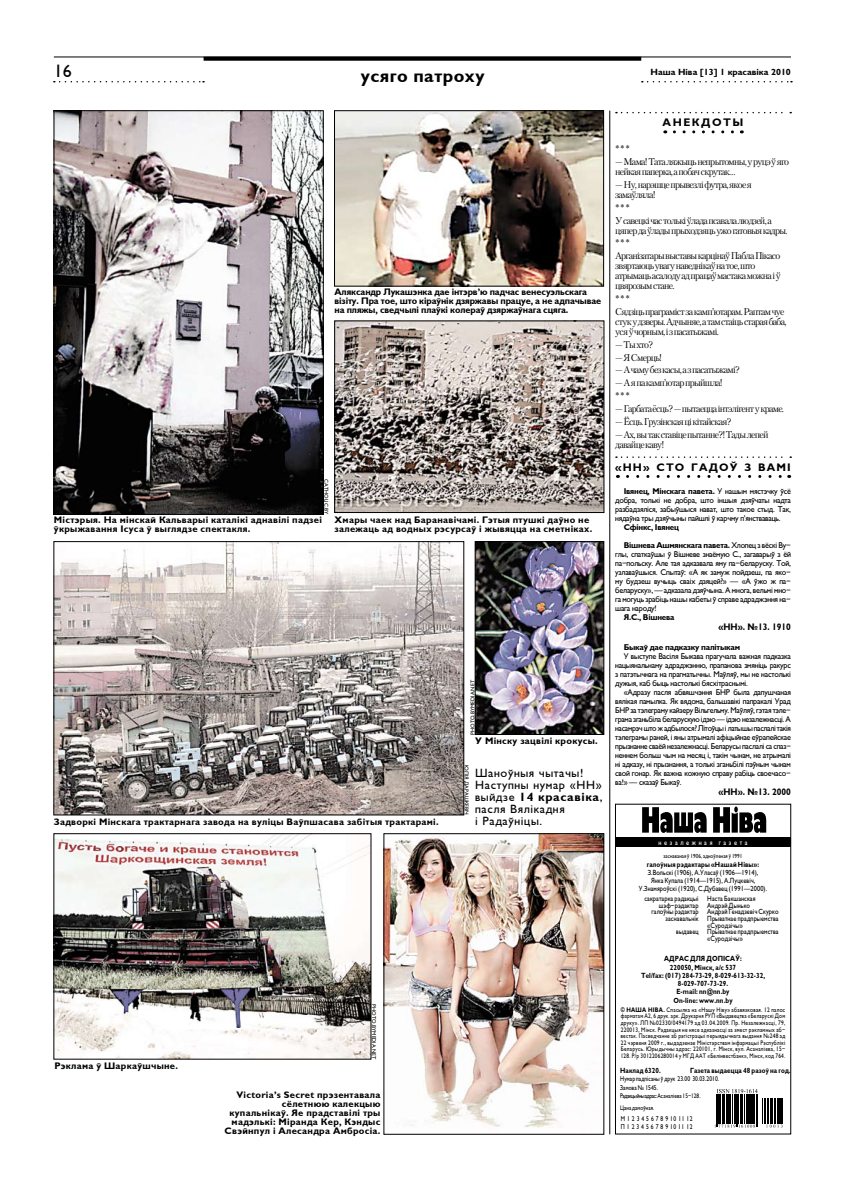
<style>
.page{position:relative;width:842px;height:1191px;background:#fff}
.page>*{position:absolute;margin:0;border:0;box-sizing:border-box;transform-origin:0 0}
.t1{font:700 18px "M Gals";letter-spacing:.03em;color:#000}
.t2{font:18px "M Gals";color:#000}
.t3{font:12px/12px "M Gals";letter-spacing:.05em;color:#000}
.t4{font:700 11px "M Gals";letter-spacing:.105em;color:#000}
.t5{font:700 11px "M Gals";letter-spacing:.14em;color:#000}
.t6{font:9.7px/10px "Petersburg C";letter-spacing:-.075em;color:#000}
.t7{font:700 9.5px/9px "M Gals";letter-spacing:.03em;color:#000}
.t8{font:700 9.5px/9px "M Gals";letter-spacing:-.01em;color:#000}
.t9{font:700 9.5px "M Gals";letter-spacing:.03em;color:#000;scale:.9 1}
.t10{font:700 9px "M Gals";color:#000}
.t11{font:8.4px/9px "M Gals";letter-spacing:-.025em;color:#000;text-align:justify}
.t12{font:700 8.4px/18px "M Gals";letter-spacing:-.025em;color:#000}
.t13{font:7.5px/8px "M Gals";letter-spacing:.015em;color:#000;text-align:center;scale:.85 1}
.t14{font:700 7.5px/8.3px "M Gals";letter-spacing:.015em;color:#000;text-align:center;scale:.85 1}
.t15{font:7.5px "M Gals";letter-spacing:.415em;color:#fff;scale:.85 1}
.t16{font:7px/9.1px "M Gals";letter-spacing:.015em;color:#000;scale:.8 1}
.t17{font:7px/8.4px "M Gals";letter-spacing:.095em;color:#000;scale:.8 1}
.t18{font:6.6px/6.7px "M Gals";letter-spacing:.045em;color:#000;text-align:justify;scale:.81 1}
.t19{font:6.6px/12.3px "M Gals";letter-spacing:.015em;color:#000;scale:.8 1}
.t20{font:6px "M Gals";letter-spacing:.015em;color:#000;scale:.85 1}
.t21{font:5.5px "M Gals";color:#000}
.s1{font-weight:700}
.s2{font-weight:400}
.s3{font-size:6.7px}
</style>
<div class="page">
<svg style="left:54px;top:81px;width:150px;height:1px"></svg>
<svg style="left:642px;top:81px;width:150px;height:1px"></svg>
<hr style="left:54px;top:57px;width:737px;height:1px;background:#000">
<svg style="left:204px;top:58px;width:437px;height:3px"></svg>
<svg style="left:616px;top:456px;width:175px;height:2px"></svg>
<svg style="left:627px;top:475px;width:163px;height:3px"></svg>
<div style="left:615px;top:804px;width:176px;height:330px;border:1px solid #000"></div>
<div style="left:615px;top:836px;width:176px;height:10px;background:#000"></div>
<svg style="left:642px;top:807px;width:65px;height:26px"></svg>
<svg style="left:713px;top:806px;width:53px;height:27px"></svg>
<svg style="left:715px;top:1089px;width:68px;height:38px"></svg>
<svg style="left:616px;top:112px;width:175px;height:1px"></svg>
<svg style="left:674px;top:130px;width:68px;height:3px"></svg>
<hr style="left:609px;top:111px;width:1px;height:1023px;background:#000">
<img style="left:56px;top:113px;width:265px;height:399px">
<div style="left:54px;top:111px;width:269px;height:403px;border:1px solid #000"></div>
<img style="left:336px;top:323px;width:266px;height:187px">
<div style="left:334px;top:321px;width:270px;height:191px;border:1px solid #000"></div>
<img style="left:336px;top:113px;width:266px;height:171px">
<div style="left:334px;top:111px;width:270px;height:175px;border:1px solid #000"></div>
<img style="left:477px;top:543px;width:125px;height:189px">
<div style="left:475px;top:541px;width:129px;height:193px;border:1px solid #000"></div>
<img style="left:56px;top:543px;width:406px;height:270px">
<div style="left:54px;top:541px;width:410px;height:274px;border:1px solid #000"></div>
<img style="left:56px;top:835px;width:313px;height:222px">
<div style="left:54px;top:833px;width:317px;height:226px;border:1px solid #000"></div>
<img style="left:386px;top:835px;width:216px;height:293px">
<div style="left:384px;top:833px;width:220px;height:301px;border:1px solid #000"></div>
<h1 class="t2" style="left:54px;top:62px;width:19px">16</h1>
<p class="t10" style="left:650px;top:67px;width:142px">Наша Ніва [13] 1 красавіка 2010</p>
<h1 class="t1" style="left:361px;top:66px;width:125px">усяго патроху</h1>
<p class="t8" style="left:334px;top:288px;width:268px">Аляксандр Лукашэнка дае інтэрв’ю падчас венесуэльскага візіту. Пра тое, што кіраўнік дзяржавы працуе, а не адпачывае на пляжы, сведчылі плаўкі колераў дзяржаўнага сцяга.</p>
<p class="t21" style="left:329px;top:479px;width:37px;rotate:90deg">catholic.by</p>
<p class="t7" style="left:54px;top:516px;width:269px">Містэрыя. На мінскай Кальварыі каталікі аднавілі падзеі ўкрыжавання І суса ў выглядзе спектакля.</p>
<p class="t7" style="left:335px;top:515px;width:259px">Хмары чаек над Баранавічамі. Гэтыя птушкі даўно не залежаць ад водных рэсурсаў і жывяцца на сметніках.</p>
<p class="t7" style="left:54px;top:817px;width:386px">Задворкі Мінскага трактарнага завода на вуліцы Ваўпшасава забітыя трактарамі.</p>
<p class="t21" style="left:470px;top:734px;width:56px;rotate:-90deg">photo.bymedia.net</p>
<p class="t7" style="left:475px;top:736px;width:124px">У Мінску зацвілі крокусы.</p>
<h2 class="t3" style="left:475px;top:767px;width:129px">Шаноўныя чытачы!<br>Наступны нумар «НН» выйдзе <span class="s1">14 красавіка</span>, пасля Вялікадня<br>і Радаўніцы.</h2>
<p class="t21" style="left:469px;top:765px;width:51px;rotate:90deg">юл ія Дарашкевіч</p>
<p class="t7" style="left:54px;top:1061px;width:125px">Рэклама ў Шаркаўшчыне.</p>
<p class="t21" style="left:377px;top:1004px;width:56px;rotate:90deg">photo.bymedia.net</p>
<p class="t7" style="left:225px;top:1090px;width:157px;text-align:right">Victoria’s Secret прэзентавала сёлетнюю калекцыю купальнікаў. Яе прадставілі тры мадэлькі: Міранда Кер, Кэндыс<br>Свэйнпул і Алесандра Амбросіа.</p>
<h3 class="t5" style="left:662px;top:116px;width:31px">Анекд</h3>
<h3 class="t5" style="left:712px;top:116px;width:33px">оты</h3>
<p class="t6" style="left:615px;top:144px;width:16px">* * *</p>
<p class="t6" style="left:615px;top:156px;width:175px">— Мама! Тата ляжыць непрытомны, у руцэ ў яго нейкая паперка, а побач скрутак…</p>
<p class="t6" style="left:615px;top:179px;width:138px">— Ну, нарэшце прывезлі футра, якое я замаўляла!</p>
<p class="t6" style="left:615px;top:201px;width:158px;line-height:12.8px">* * *<br>У савецкі час толькі ўлада псавала людзей, а</p>
<p class="t6" style="left:615px;top:224px;width:174px;line-height:12.8px">цяпер да ўлады прыходзяць ужо гатовыя кадры. * * *<br>Арганізатары выставы карцінаў Пабла Пікасо</p>
<p class="t6" style="left:615px;top:261px;width:167px">звяртаюць увагу наведнікаў на тое, што атрымаць асалоду ад працаў мастака можна і ў цвярозым стане.</p>
<p class="t6" style="left:615px;top:292px;width:171px;line-height:12.8px">* * *<br>Сядзіць праграміст за камп’ютарам. Раптам чуе</p>
<p class="t6" style="left:615px;top:316px;width:173px">стук у дзверы. Адчыняе, а там стаіць старая баба, уся ў чорным, і з пасатыжамі.</p>
<p class="t6" style="left:615px;top:339px;width:40px">— Ты хто?</p>
<p class="t6" style="left:615px;top:352px;width:48px">— Я Смерць!</p>
<p class="t6" style="left:615px;top:365px;width:126px">— А чаму без касы, а з пасатыжамі?</p>
<p class="t6" style="left:615px;top:376px;width:109px;line-height:12.8px">— А я па камп’ютар прыйшла! * * *</p>
<p class="t6" style="left:615px;top:403px;width:170px">— Гарбата ёсць? — пытаецца інтэлігент у краме.</p>
<p class="t6" style="left:615px;top:416px;width:118px">— Ёсць. Грузінская ці кітайская?</p>
<p class="t6" style="left:615px;top:429px;width:155px">— Ах, вы так ставіце пытанне?! Тады лепей давайце каву!</p>
<p class="t11" style="left:615px;top:487px;width:177px;text-indent:9px"><span class="s1">І вянец, Мінскага павета.</span> У нашым мястэчку ўсё добра, толькі не добра, што іншыя дзяўчаты надта разбадзяліся, забыўшыся нават, што такое стыд. Так, нядаўна тры дзяўчыны пайшлі ў карчму п’янстваваць.</p>
<p class="t12" style="left:624px;top:518px;width:169px">Сфінкс, І вянец<br>Вішнева Ашмянскага павета. <span class="s2">Хлопец з вёскі Ву-</span></p>
<p class="t11" style="left:615px;top:550px;width:177px">глы, спаткаўшы ў Вішневе знаёмую С., загаварыў з ёй па-польску. Але тая адказвала яму па-беларуску. Той, узлаваўшыся. Спытаў: «А як замуж пойдзеш, па яко&shy;му будзеш вучыць сваіх дзяцей?» — «А ўжо ж па&shy;беларуску», — адказала дзяўчына. А многа, вельмі мно&shy;га могуць зрабіць нашы кабеты ў справе адраджэння на&shy;шага народу!</p>
<p class="t12" style="left:624px;top:608px;width:52px">Я.С., Вішнева</p>
<p class="t9" style="left:718px;top:622px;width:82px">«НН». №13. 1910</p>
<p class="t12" style="left:624px;top:638px;width:118px">Быкаў дае падказку палітыкам</p>
<p class="t11" style="left:615px;top:651px;width:177px;text-indent:9px">У выступе Васіля Быкава прагучала важная падказка нацыянальнаму адраджэнню, прапанова змяніць ракурс з патэтычнага на прагматычны. Маўляў, мы не настолькі дужыя, каб быць настолькі бясхітраснымі.</p>
<p class="t11" style="left:615px;top:687px;width:177px;text-indent:9px">«Адразу пасля абвяшчэння БНР была дапушчаная вялікая памылка. Я к вядома, бальшавікі папракалі Урад БНР за тэлеграму кайзеру Вільгельму. Маўляў, гэтая тэле&shy;грама зганьбіла беларускую ідэю — ідэю незалежнасці. А насамрэч што ж адбылося? Літоўцы і латышы паслалі такія тэлеграмы раней, і яны атрымалі афіцыйнае еўрапейскае прызнанне сваёй незалежнасці. Беларусы паслалі са спаз&shy;неннем больш чым на месяц і, такім чынам, не атрымалі ні адказу, ні прызнання, а толькі зганьбілі пэўным чынам свой гонар. Я к важна кожную справу рабіць своечасо&shy;ва!» — сказаў Быкаў.</p>
<p class="t9" style="left:718px;top:786px;width:82px">«НН». №13. 2000</p>
<h3 class="t4" style="left:615px;top:461px;width:177px">«НН» сто гадоў з вамі</h3>
<p class="t15" style="left:659px;top:838px;width:106px">незалежная газета</p>
<p class="t20" style="left:664px;top:853px;width:94px">заснаваная ў 1906, адноўленая ў 1991</p>
<p class="t14" style="left:647px;top:860px;width:134px">галоўныя рэдактары «Нашай Нівы»:</p>
<p class="t13" style="left:639px;top:868px;width:152px">З.Вольскі (1906), А.Уласаў (1906—1914),<br>Я нка Купала (1914—1915), А.Луцкевіч,<br>У.Знамяроўскі (1920), С.Дубавец (1991—2000).</p>
<p class="t13" style="left:644px;top:894px;width:132px">сакратарка рэдакцыі Наста Бакшанская</p>
<p class="t13" style="left:659px;top:901px;width:109px">шэф-рэдактар Андрэй Дынько</p>
<p class="t13" style="left:651px;top:908px;width:151px">галоўны рэдактар Андрэй Генадзевіч Скурко</p>
<p class="t13" style="left:666px;top:915px;width:134px">заснавальнік Прыватнае прадпрыемства</p>
<p class="t13" style="left:707px;top:921px;width:43px">«Суродзічы»</p>
<p class="t13" style="left:676px;top:928px;width:122px">выдавец Прыватнае прадпрыемства</p>
<p class="t13" style="left:707px;top:934px;width:43px">«Суродзічы»</p>
<p class="t14" style="left:641px;top:955px;width:147px">АДРАС ДЛЯ ДОПІ САЎ:<br>220050, Мінск, а/с 537<br>Tel/fax: (017) 284-73-29, 8-029-613-32-32,<br>8-029-707-73-29.<br>E-mail: nn@nn.by<br>On-line: www.nn.by</p>
<p class="t18" style="left:621px;top:1006px;width:205px"><span class="s1">© НАША НIВА.</span> Спасылка на «Нашу Нiву» абавязковая. 12 палос фарматам А2, 6 друк. арк. Друкарня РУП «Выдавецтва «Беларускi Дом друку». ЛП №02330/0494179 ад 03.04.2009. Пр. Незалежнасці, 79, 220013, Мінск. Рэдакцыя не нясе адказнасці за змест рэкламных аб&shy;вестак. Пасведчанне аб рэгiстрацыi перыядычнага выдання №248 ад 22 чэрвеня 2009 г., выдадзенае Міністэрствам інфармацыі Рэспублікі Беларусь. Юрыдычны адрас: 220101, г. Мінск, вул. Асаналіева, 15- 128. Р/р 3012206280014 у МГД ААТ «Белінвестбанк», Мінск, код 764.</p>
<p class="t14" style="left:620px;top:1066px;width:49px">Наклад 6320.</p>
<p class="t14" style="left:690px;top:1066px;width:120px">Газета выдаецца 48 разоў на год.</p>
<p class="t16" style="left:620px;top:1074px;width:125px">Нумар падпiсаны ў друк 23.00 30.03.2010.<br>Замова № 1545.</p>
<p class="t19" style="left:620px;top:1089px;width:102px"><span class="s3">Рэдакцыйны адрас:</span> Асаналіева 15-128.<br>Цана дамоўная.</p>
<p class="t17" style="left:621px;top:1114px;width:91px">М 1 2 3 4 5 6 7 8 9 10 11 12<br>П 1 2 3 4 5 6 7 8 9 10 11 12</p>
</div>
